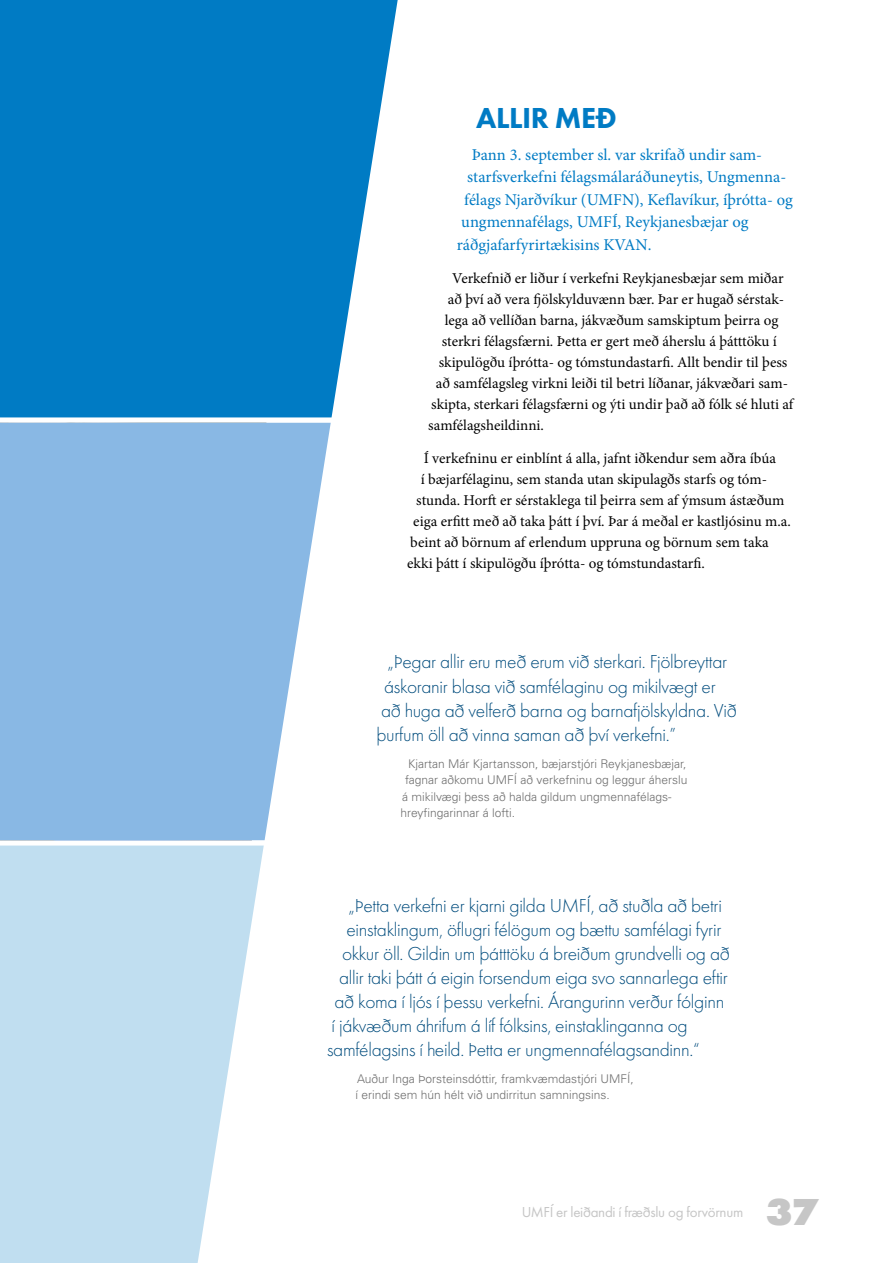
<style>
.page{position:relative;width:893px;height:1263px;background:#fff}
.page>*{position:absolute;margin:0;border:0;box-sizing:border-box;transform-origin:0 0}
.t1{font:800 39px "Futura PT";color:#c6c6c6}
.t2{font:800 30px "Futura PT";letter-spacing:-.015em;color:#007bc4}
.t3{font:300 19.5px "Futura PT";letter-spacing:-.015em;color:#004c7d}
.t4{font:16.5px "Minion Pro";color:#007bc4}
.t5{font:15px "Minion Pro";color:#000}
.t6{font:15px "Futura PT";letter-spacing:-.02em;color:#c6c6c6}
.t7{font:300 12px/16.5px "Univers LT Std";color:#6f6f6f}
</style>
<div class="page">
<svg style="left:0;top:0;width:398px;height:417px;background:#1586c8"></svg>
<svg style="left:0;top:845px;width:264px;height:418px;background:#c7e2f1"></svg>
<svg style="left:0;top:423px;width:331px;height:417px;background:#94bfe6"></svg>
<h2 class="t2" style="left:476px;top:99px;width:142px">ALLIR MEÐ</h2>
<p class="t4" style="left:472px;top:143px;width:292px">Þann 3. september sl. var skrifað undir sam-</p>
<p class="t4" style="left:467px;top:166px;width:321px">starfsverkefni félagsmálaráðuneytis, Ungmenna-</p>
<p class="t4" style="left:464px;top:188px;width:330px">félags Njarðvíkur (UMFN), Keflavíkur, íþrótta- og</p>
<p class="t4" style="left:461px;top:211px;width:289px">ungmennafélags, UMFÍ, Reykjanesbæjar og</p>
<p class="t4" style="left:457px;top:233px;width:196px">ráðgjafarfyrirtækisins KVAN.</p>
<p class="t5" style="left:452px;top:268px;width:333px">Verkefnið er liður í verkefni Reykjanesbæjar sem miðar</p>
<p class="t5" style="left:448px;top:289px;width:338px">að því að vera fjölskylduvænn bær. Þar er hugað sérstak-</p>
<p class="t5" style="left:445px;top:310px;width:335px">lega að vellíðan barna, jákvæðum samskiptum þeirra og</p>
<p class="t5" style="left:442px;top:331px;width:337px">sterkri félagsfærni. Þetta er gert með áherslu á þátttöku í</p>
<p class="t5" style="left:439px;top:352px;width:350px">skipulögðu íþrótta- og tómstundastarfi. Allt bendir til þess</p>
<p class="t5" style="left:436px;top:373px;width:354px">að samfélagsleg virkni leiði til betri líðanar, jákvæðari sam-</p>
<p class="t5" style="left:431px;top:394px;width:363px">skipta, sterkari félagsfærni og ýti undir það að fólk sé hluti af</p>
<p class="t5" style="left:428px;top:415px;width:117px">samfélagsheildinni.</p>
<p class="t5" style="left:424px;top:448px;width:354px">Í verkefninu er einblínt á alla, jafnt iðkendur sem aðra íbúa</p>
<p class="t5" style="left:421px;top:469px;width:348px">í bæjarfélaginu, sem standa utan skipulagðs starfs og tóm-</p>
<p class="t5" style="left:416px;top:490px;width:370px">stunda. Horft er sérstaklega til þeirra sem af ýmsum ástæðum</p>
<p class="t5" style="left:413px;top:511px;width:379px">eiga erfitt með að taka þátt í því. Þar á meðal er kastljósinu m.a.</p>
<p class="t5" style="left:410px;top:532px;width:360px">beint að börnum af erlendum uppruna og börnum sem taka</p>
<p class="t5" style="left:407px;top:553px;width:299px">ekki þátt í skipulögðu íþrótta- og tómstundastarfi.</p>
<h3 class="t3" style="left:387px;top:651px;width:342px">„Þegar allir eru með erum við sterkari. Fjölbreyttar</h3>
<h3 class="t3" style="left:384px;top:675px;width:333px">áskoranir blasa við samfélaginu og mikilvægt er</h3>
<h3 class="t3" style="left:381px;top:699px;width:357px">að huga að velferð barna og barnafjölskyldna. Við</h3>
<h3 class="t3" style="left:376px;top:723px;width:301px">þurfum öll að vinna saman að því verkefni.”</h3>
<p class="t7" style="left:408px;top:755px;width:280px">Kjartan Már Kjartansson, bæjarstjóri Reykjanesbæjar,</p>
<p class="t7" style="left:405px;top:771px;width:284px">fagnar aðkomu UMFÍ að verkefninu og leggur áherslu</p>
<p class="t7" style="left:402px;top:788px;width:271px">á mikilvægi þess að halda gildum ungmennafélags-</p>
<p class="t7" style="left:400px;top:804px;width:116px">hreyfingarinnar á lofti.</p>
<h3 class="t3" style="left:348px;top:894px;width:375px">„Þetta verkefni er kjarni gilda UMFÍ, að stuðla að betri</h3>
<h3 class="t3" style="left:346px;top:918px;width:376px">einstaklingum, öflugri félögum og bættu samfélagi fyrir</h3>
<h3 class="t3" style="left:342px;top:942px;width:389px">okkur öll. Gildin um þátttöku á breiðum grundvelli og að</h3>
<h3 class="t3" style="left:339px;top:966px;width:390px">allir taki þátt á eigin forsendum eiga svo sannarlega eftir</h3>
<h3 class="t3" style="left:334px;top:990px;width:391px">að koma í ljós í þessu verkefni. Árangurinn verður fólginn</h3>
<h3 class="t3" style="left:331px;top:1014px;width:358px">í jákvæðum áhrifum á líf fólksins, einstaklinganna og</h3>
<h3 class="t3" style="left:327px;top:1038px;width:374px">samfélagsins í heild. Þetta er ungmennafélagsandinn.“</h3>
<p class="t7" style="left:356px;top:1070px;width:280px">Auður Inga Þorsteinsdóttir, framkvæmdastjóri UMFÍ, í erindi sem hún hélt við undirritun samningsins.</p>
<p class="t6" style="left:521px;top:1203px;width:223px">UMFÍ er leiðandi í fræðslu og forvörnum</p>
<h1 class="t1" style="left:765px;top:1187px;width:55px">37</h1>
</div>
